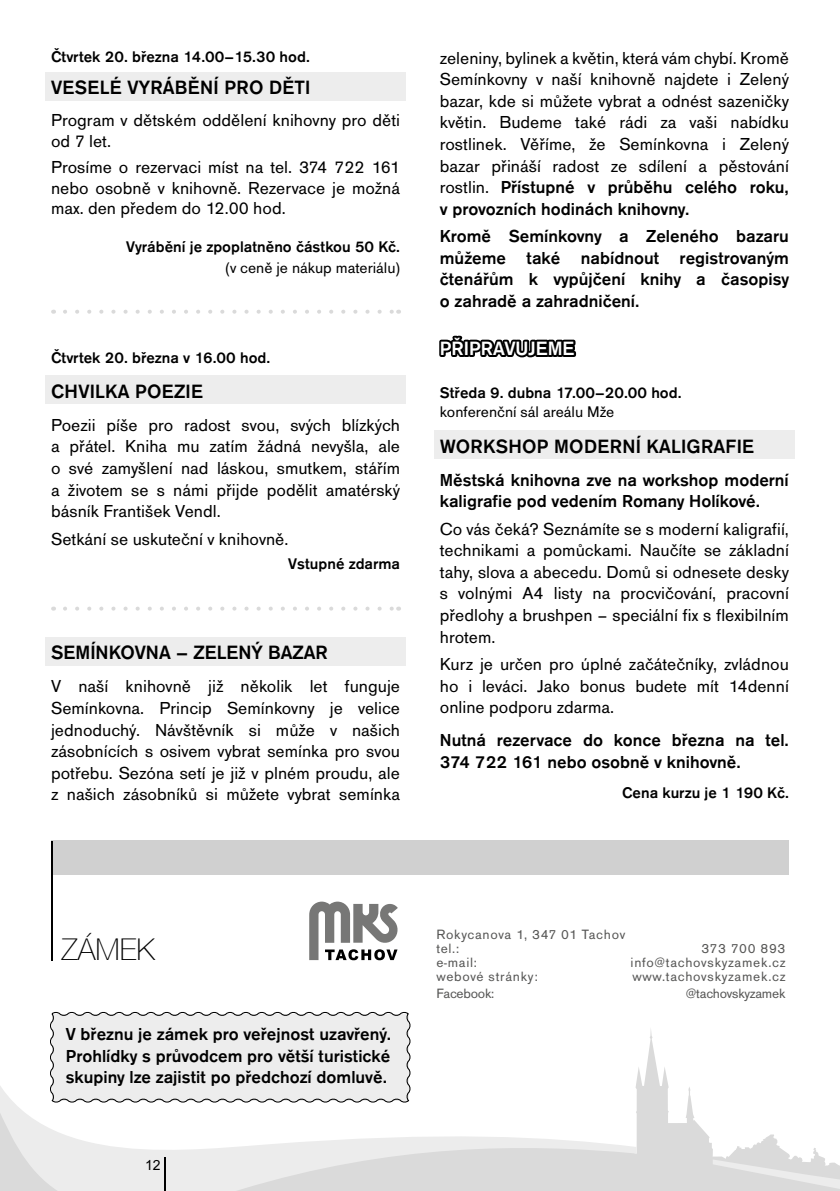
<style>
.page{position:relative;width:840px;height:1191px;background:#fff}
.page>*{position:absolute;margin:0;border:0;box-sizing:border-box;transform-origin:0 0}
.t1{font:100 30px "Helvetica Neue CE";color:#000}
.t2{font:500 20px "Accius TOT";letter-spacing:.015em;color:#000}
.t3{font:500 20px "Accius TOT";color:#fff}
.t4{font:18px/21.6px "Accius TOT";color:#000;text-align:justify}
.t5{font:500 18px/21.6px "Accius TOT";color:#000;text-align:justify}
.t6{font:500 16px "Accius TOT";color:#000}
.t7{font:16px "Accius TOT";color:#000}
.t8{font:14px/14px "Accius TOT";letter-spacing:.05em;color:#575756}
.t9{font:14px "Accius TOT";letter-spacing:-.02em;color:#575756}
.t10{font:14px "Arial";color:#000}
.s1{font-weight:500}
</style>
<div class="page">
<svg style="left:636px;top:1069px;width:189px;height:122px"></svg>
<svg style="left:0;top:1086px;width:636px;height:105px"></svg>
<svg style="left:712px;top:1159px;width:127px;height:32px;background:#dedede"></svg>
<hr style="left:165px;top:1156px;width:1px;height:35px;background:#000">
<div style="left:45px;top:72px;width:360px;height:28px;background:#ededed"></div>
<svg style="left:65px;top:310px;width:327px;height:4px"></svg>
<div style="left:45px;top:375px;width:360px;height:29px;background:#ededed"></div>
<svg style="left:65px;top:606px;width:327px;height:4px"></svg>
<div style="left:45px;top:637px;width:360px;height:28px;background:#ededed"></div>
<div style="left:434px;top:430px;width:360px;height:29px;background:#ededed"></div>
<svg style="left:439px;top:335px;width:138px;height:23px"></svg>
<svg style="left:48px;top:1012px;width:364px;height:92px;background:#e6e6e6"></svg>
<div style="left:51px;top:840px;width:737px;height:35px;background:#d0d0d0"></div>
<hr style="left:51px;top:840px;width:1px;height:120px;background:#000">
<svg style="left:309px;top:901px;width:89px;height:59px"></svg>
<p class="t6" style="left:51px;top:48px;width:260px">Čtvrtek 20. března 14.00–15.30 hod.</p>
<p class="t2" style="left:51px;top:76px;width:260px">VESELÉ VYRÁBĚNÍ PRO DĚTI</p>
<p class="t4" style="left:51px;top:110px;width:350px;line-height:20.6px">Program v dětském oddělení knihovny pro děti od 7 let.</p>
<p class="t4" style="left:51px;top:157px;width:350px;line-height:20.6px">Prosíme o rezervaci míst na tel. 374 722 161 nebo osobně v knihovně. Rezervace je možná max. den předem do 12.00 hod.</p>
<p class="t6" style="left:126px;top:238px;width:275px">Vyrábění je zpoplatněno částkou 50 Kč.</p>
<p class="t7" style="left:225px;top:258px;width:176px">(v ceně je nákup materiálu)</p>
<p class="t6" style="left:51px;top:348px;width:221px">Čtvrtek 20. března v 16.00 hod.</p>
<p class="t2" style="left:51px;top:380px;width:153px">CHVILKA POEZIE</p>
<p class="t4" style="left:51px;top:414px;width:350px">Poezii píše pro radost svou, svých blízkých a přátel. Kniha mu zatím žádná nevyšla, ale o své zamyšlení nad láskou, smutkem, stářím a životem se s námi přijde podělit amatérský básník František Vendl.</p>
<p class="t4" style="left:51px;top:528px;width:239px">Setkání se uskuteční v knihovně.</p>
<p class="t6" style="left:288px;top:555px;width:113px">Vstupné zdarma</p>
<p class="t2" style="left:51px;top:641px;width:278px">SEMÍNKOVNA – ZELENÝ BAZAR</p>
<p class="t4" style="left:51px;top:676px;width:350px">V naší knihovně již několik let funguje Semínkovna. Princip Semínkovny je velice jednoduchý. Návštěvník si může v našich zásobnících s osivem vybrat semínka pro svou potřebu. Sezóna setí je již v plném proudu, ale z našich zásobníků si můžete vybrat semínka</p>
<p class="t4" style="left:439px;top:47px;width:350px">zeleniny, bylinek a květin, která vám chybí. Kromě Semínkovny v naší knihovně najdete i Zelený bazar, kde si můžete vybrat a odnést sazeničky květin. Budeme také rádi za vaši nabídku rostlinek. Věříme, že Semínkovna i Zelený bazar přináší radost ze sdílení a pěstování rostlin. <span class="s1">Přístupné v průběhu celého roku, v provozních hodinách knihovny.</span></p>
<p class="t5" style="left:439px;top:226px;width:350px">Kromě Semínkovny a Zeleného bazaru můžeme také nabídnout registrovaným čtenářům k vypůjčení knihy a časopisy o zahradě a zahradničení.</p>
<p class="t3" style="left:439px;top:337px;width:136px">PŘIPRAVUJEME</p>
<p class="t6" style="left:439px;top:384px;width:243px">Středa 9. dubna 17.00–20.00 hod.</p>
<p class="t7" style="left:439px;top:403px;width:176px">konferenční sál areálu Mže</p>
<p class="t2" style="left:440px;top:435px;width:315px">WORKSHOP MODERNÍ KALIGRAFIE</p>
<p class="t5" style="left:439px;top:469px;width:350px">Městská knihovna zve na workshop moderní kaligrafie pod vedením Romany Holíkové.</p>
<p class="t4" style="left:439px;top:518px;width:350px">Co vás čeká? Seznámíte se s moderní kaligrafií, technikami a pomůckami. Naučíte se základní tahy, slova a abecedu. Domů si odnesete desky s volnými A4 listy na procvičování, pracovní předlohy a brushpen – speciální fix s flexibilním hrotem.</p>
<p class="t4" style="left:439px;top:653px;width:350px">Kurz je určen pro úplné začátečníky, zvládnou ho i leváci. Jako bonus budete mít 14denní online podporu zdarma.</p>
<p class="t5" style="left:439px;top:729px;width:350px">Nutná rezervace do konce března na tel.<br>374 722 161 nebo osobně v knihovně.</p>
<p class="t6" style="left:621px;top:784px;width:168px">Cena kurzu je 1 190 Kč.</p>
<h1 class="t1" style="left:62px;top:932px;width:95px">ZÁMEK</h1>
<p class="t8" style="left:436px;top:927px;width:190px">Rokycanova 1, 347 01 Tachov tel.:</p>
<p class="t8" style="left:701px;top:941px;width:85px">373 700 893</p>
<p class="t8" style="left:436px;top:955px;width:42px">e-mail:</p>
<p class="t8" style="left:630px;top:955px;width:156px">info@tachovskyzamek.cz</p>
<p class="t8" style="left:436px;top:969px;width:103px">webové stránky:</p>
<p class="t8" style="left:632px;top:969px;width:154px">www.tachovskyzamek.cz</p>
<p class="t9" style="left:436px;top:985px;width:59px">Facebook:</p>
<p class="t9" style="left:685px;top:985px;width:101px">@tachovskyzamek</p>
<p class="t5" style="left:66px;top:1023px;width:326px">V březnu je zámek pro veřejnost uzavřený.<br>Prohlídky s průvodcem pro větší turistické skupiny lze zajistit po předchozí domluvě.</p>
<p class="t10" style="left:145px;top:1155px;width:17px">12</p>
</div>
